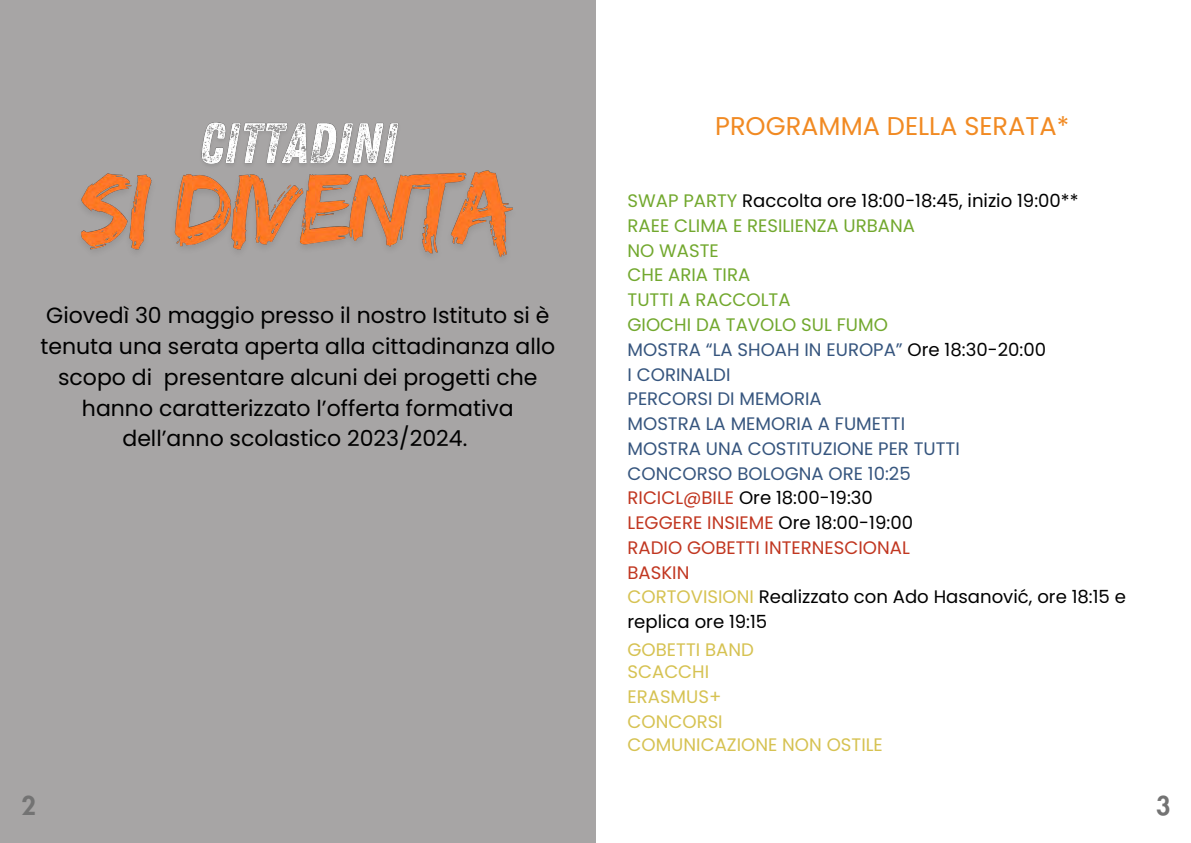
<style>
.page{position:relative;width:1191px;height:843px;background:#fff}
.page>*{position:absolute;margin:0;border:0;box-sizing:border-box;transform-origin:0 0}
.t1{font:25.6px "Poppins";color:#f18a23}
.t2{font:800 25px "Futura LT Pro";color:#737373}
.t3{font:22px/30.8px "Poppins";color:#000;text-align:center}
.t4{font:18.1px "Poppins";color:#36557e}
.t5{font:18.1px/24.8px "Poppins";color:#000}
.t6{font:18.1px "Poppins";color:#72a82e}
.t7{font:18.1px "Poppins";color:#c13721}
.t8{font:18.1px "Poppins";color:#d6c252}
.s1{color:#72a82e}
.s2{color:#000}
.s3{color:#c13721}
.s4{color:#d6c252}
</style>
<div class="page">
<div style="left:0;top:0;width:595px;height:842px;background:#a7a5a5"></div>
<img style="left:202px;top:122px;width:197px;height:27px">
<img style="left:81px;top:149px;width:432px;height:109px">
<p class="t3" style="left:40px;top:300px;width:516px">Giovedì 30 maggio presso il nostro Istituto si è tenuta una serata aperta alla cittadinanza allo scopo di presentare alcuni dei progetti che hanno caratterizzato l’offerta formativa dell’anno scolastico 2023/2024.</p>
<p class="t1" style="left:715px;top:108px;width:355px">PROGRAMMA DELLA SERATA*</p>
<h4 class="t5" style="left:627px;top:188px;width:452px"><span class="s1">SWAP PARTY</span> Raccolta ore 18:00-18:45, inizio 19:00**</h4>
<h3 class="t6" style="left:627px;top:213px;width:289px">RAEE CLIMA E RESILIENZA URBANA</h3>
<p class="t6" style="left:627px;top:237px;width:93px">NO WASTE</p>
<p class="t6" style="left:627px;top:262px;width:124px">CHE ARIA TIRA</p>
<p class="t6" style="left:627px;top:287px;width:165px">TUTTI A RACCOLTA</p>
<p class="t6" style="left:627px;top:312px;width:262px">GIOCHI DA TAVOLO SUL FUMO</p>
<p class="t4" style="left:627px;top:336px;width:420px">MOSTRA “LA SHOAH IN EUROPA” <span class="s2">Ore 18:30-20:00</span></p>
<p class="t4" style="left:627px;top:361px;width:104px">I CORINALDI</p>
<p class="t4" style="left:627px;top:386px;width:196px">PERCORSI DI MEMORIA</p>
<p class="t4" style="left:627px;top:411px;width:279px">MOSTRA LA MEMORIA A FUMETTI</p>
<p class="t4" style="left:627px;top:435px;width:334px">MOSTRA UNA COSTITUZIONE PER TUTTI</p>
<p class="t4" style="left:627px;top:460px;width:284px">CONCORSO BOLOGNA ORE 10:25</p>
<p class="t5" style="left:627px;top:485px;width:247px"><span class="s3">RICICL@BILE</span> Ore 18:00-19:30</p>
<p class="t7" style="left:627px;top:510px;width:287px">LEGGERE INSIEME <span class="s2">Ore 18:00-19:00</span></p>
<p class="t7" style="left:627px;top:534px;width:284px">RADIO GOBETTI INTERNESCIONAL</p>
<p class="t7" style="left:627px;top:559px;width:63px">BASKIN</p>
<p class="t5" style="left:627px;top:584px;width:500px"><span class="s4">CORTOVISIONI</span> Realizzato con Ado Hasanović, ore 18:15 e replica ore 19:15</p>
<p class="t8" style="left:627px;top:636px;width:128px">GOBETTI BAND</p>
<p class="t8" style="left:627px;top:658px;width:83px">SCACCHI</p>
<p class="t8" style="left:627px;top:683px;width:95px">ERASMUS+</p>
<p class="t8" style="left:627px;top:708px;width:97px">CONCORSI</p>
<p class="t8" style="left:627px;top:731px;width:257px">COMUNICAZIONE NON OSTILE</p>
<h5 class="t2" style="left:21px;top:793px;width:16px">2</h5>
<p class="t2" style="left:1155px;top:793px;width:16px">3</p>
</div>
